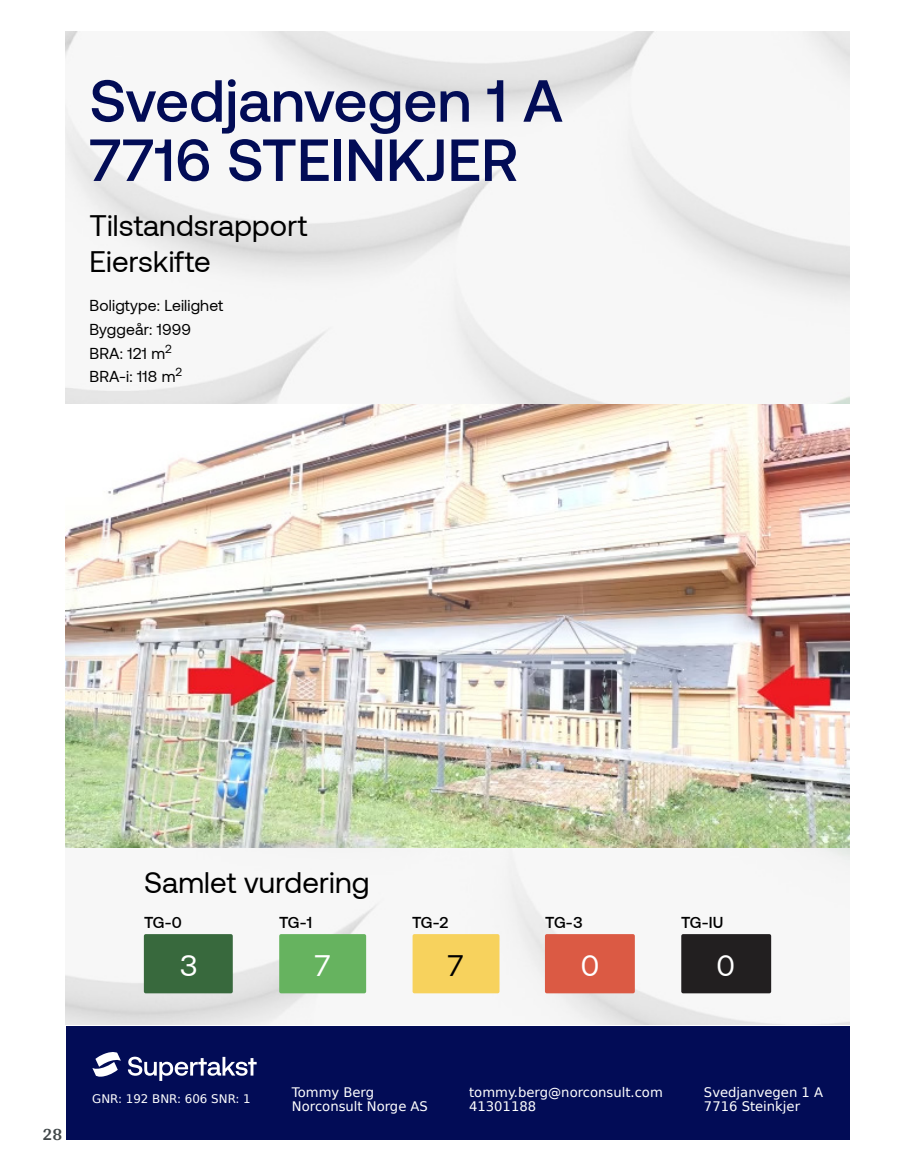
<style>
.page{position:relative;width:915px;height:1172px;background:#fff}
.page>*{position:absolute;margin:0;border:0;box-sizing:border-box;transform-origin:0 0}
.t1{font:500 59.25px/59.2px "Aeonik";letter-spacing:.005em;color:#020c56}
.t2{font:29.55px/35.5px "Aeonik";letter-spacing:.005em;color:#000}
.t3{font:29.55px "Aeonik";color:#fff}
.t4{font:700 18px "Arya";color:#414749}
.t5{font:15.75px/23.7px "Aeonik";letter-spacing:.01em;color:#000}
.t6{font:500 15.75px "Aeonik";letter-spacing:-.04em;color:#000}
.t7{font:13.2px/14.5px "DejaVu Sans";color:#fff}
.t8{font:11.85px "DejaVu Sans";color:#fff}
.t9{font:11.85px "Aeonik";color:#000}
</style>
<div class="page">
<div style="left:66px;top:1025px;width:782px;height:114px;background:#020c56"></div>
<svg style="left:128px;top:1057px;width:128px;height:24px"></svg>
<svg style="left:92px;top:1052px;width:29px;height:25px"></svg>
<img style="left:66px;top:32px;width:782px;height:993px">
<div style="left:144px;top:934px;width:89px;height:59px;background:#38693d"></div>
<div style="left:279px;top:934px;width:87px;height:59px;background:#66b35f"></div>
<div style="left:412px;top:934px;width:87px;height:59px;background:#f7d25d"></div>
<div style="left:544px;top:934px;width:90px;height:59px;background:#db5a44"></div>
<div style="left:681px;top:934px;width:89px;height:59px;background:#221f20"></div>
<img style="left:66px;top:404px;width:782px;height:443px">
<h1 class="t1" style="left:89px;top:71px;width:475px">Svedjanvegen 1 A<br>7716 STEINKJER</h1>
<h2 class="t2" style="left:89px;top:208px;width:219px">Tilstandsrapport<br>Eierskifte</h2>
<p class="t5" style="left:89px;top:294px;width:135px">Boligtype: Leilighet<br>Byggeår: 1999<br>BRA: 121 m<br>BRA-i: 118 m</p>
<p class="t9" style="left:165px;top:342px;width:8px">2</p>
<p class="t9" style="left:175px;top:366px;width:8px">2</p>
<h2 class="t2" style="left:144px;top:865px;width:227px">Samlet vurdering</h2>
<p class="t6" style="left:144px;top:914px;width:39px">TG-0</p>
<h2 class="t3" style="left:180px;top:949px;width:19px">3</h2>
<p class="t6" style="left:279px;top:914px;width:34px">TG-1</p>
<h2 class="t3" style="left:314px;top:949px;width:17px">7</h2>
<p class="t6" style="left:412px;top:914px;width:38px">TG-2</p>
<h2 class="t2" style="left:447px;top:947px;width:17px">7</h2>
<p class="t6" style="left:545px;top:914px;width:39px">TG-3</p>
<h2 class="t3" style="left:580px;top:949px;width:20px">0</h2>
<p class="t6" style="left:680px;top:914px;width:44px">TG-IU</p>
<h2 class="t3" style="left:716px;top:949px;width:20px">0</h2>
<h3 class="t4" style="left:43px;top:1123px;width:21px">28</h3>
<p class="t8" style="left:92px;top:1088px;width:160px">GNR: 192 BNR: 606 SNR: 1</p>
<p class="t7" style="left:292px;top:1084px;width:137px">Tommy Berg<br>Norconsult Norge AS</p>
<p class="t7" style="left:469px;top:1084px;width:195px">tommy.berg@norconsult.com<br>41301188</p>
<p class="t7" style="left:703px;top:1084px;width:121px">Svedjanvegen 1 A<br>7716 Steinkjer</p>
</div>
